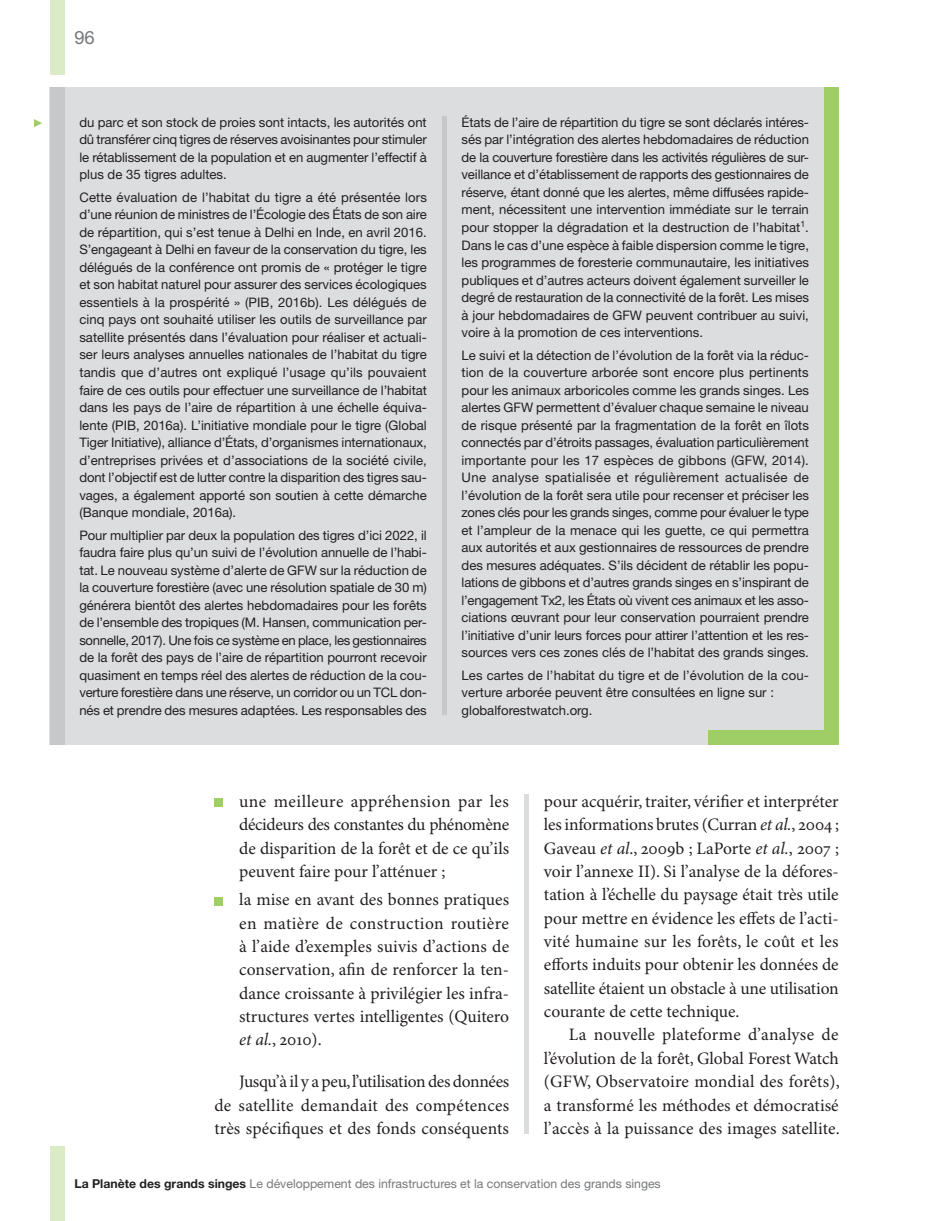
<style>
.page{position:relative;width:938px;height:1221px;background:#fff}
.page>*{position:absolute;margin:0;border:0;box-sizing:border-box;transform-origin:0 0}
.t1{font:18.38px "Helvetica Neue";color:#76787b}
.t2{font:17.5px/23.3px "Minion Pro";color:#231f20;text-align:justify}
.t3{font:13.12px/17.5px "Helvetica Neue";color:#231f20;text-align:justify}
.t4{font:12.25px "Helvetica Neue";color:#76787b}
.s1{font-style:italic}
.s2{font-weight:700;color:#231f20}
</style>
<div class="page">
<div style="left:50px;top:0;width:14px;height:74px;background:#daebc6"></div>
<div style="left:50px;top:1146px;width:14px;height:74px;background:#daebc6"></div>
<div style="left:50px;top:87px;width:788px;height:657px;background:#dcdddf"></div>
<div style="left:823px;top:87px;width:15px;height:657px;background:#9fce66"></div>
<div style="left:441px;top:117px;width:5px;height:598px;background:#c7c8ca"></div>
<div style="left:708px;top:729px;width:130px;height:15px;background:#9fce66"></div>
<svg style="left:34px;top:119px;width:8px;height:8px"></svg>
<div style="left:50px;top:87px;width:14px;height:657px;background:#c7c8ca"></div>
<div style="left:214px;top:798px;width:8px;height:8px;background:#9fce66"></div>
<div style="left:214px;top:897px;width:8px;height:8px;background:#9fce66"></div>
<div style="left:524px;top:794px;width:5px;height:340px;background:#dcdddf"></div>
<h1 class="t1" style="left:74px;top:26px;width:22px">96</h1>
<p class="t3" style="left:79px;top:113px;width:349px">du parc et son stock de proies sont intacts, les autorités ont dû transférer cinq tigres de réserves avoisinantes pour stimuler le rétablissement de la population et en augmenter l’effectif à plus de 35 tigres adultes.</p>
<p class="t3" style="left:79px;top:188px;width:349px">Cette évaluation de l’habitat du tigre a été présentée lors d’une réunion de ministres de l’Écologie des États de son aire de répartition, qui s’est tenue à Delhi en Inde, en avril 2016.<br>S’engageant à Delhi en faveur de la conservation du tigre, les délégués de la conférence ont promis de « protéger le tigre et son habitat naturel pour assurer des services écologiques essentiels à la prospérité » (PIB, 2016b). Les délégués de cinq pays ont souhaité utiliser les outils de surveillance par satellite présentés dans l’évaluation pour réaliser et actuali&shy;ser leurs analyses annuelles nationales de l’habitat du tigre tandis que d’autres ont expliqué l’usage qu’ils pouvaient faire de ces outils pour effectuer une surveillance de l’habitat dans les pays de l’aire de répartition à une échelle équiva&shy;lente (PIB, 2016a). L’initiative mondiale pour le tigre (Global Tiger Initiative), alliance d’États, d’organismes internationaux, d’entreprises privées et d’associations de la société civile, dont l’objectif est de lutter contre la disparition des tigres sau&shy;vages, a également apporté son soutien à cette démarche (Banque mondiale, 2016a).</p>
<p class="t3" style="left:79px;top:526px;width:349px">Pour multiplier par deux la population des tigres d’ici 2022, il faudra faire plus qu’un suivi de l’évolution annuelle de l’habi&shy;tat. Le nouveau système d’alerte de GFW sur la réduction de la couverture forestière (avec une résolution spatiale de 30 m) générera bientôt des alertes hebdomadaires pour les forêts de l’ensemble des tropiques (M. Hansen, communication per&shy;sonnelle, 2017). Une fois ce système en place, les gestionnaires de la forêt des pays de l’aire de répartition pourront recevoir quasiment en temps réel des alertes de réduction de la cou&shy;verture forestière dans une réserve, un corridor ou un TCL don&shy;nés et prendre des mesures adaptées. Les responsables des</p>
<p class="t3" style="left:461px;top:113px;width:349px">États de l’aire de répartition du tigre se sont déclarés intéres&shy;sés par l’intégration des alertes hebdomadaires de réduction de la couverture forestière dans les activités régulières de sur&shy;veillance et d’établissement de rapports des gestionnaires de réserve, étant donné que les alertes, même diffusées rapide&shy;ment, nécessitent une intervention immédiate sur le terrain pour stopper la dégradation et la destruction de l’habitat<sup>1</sup>.<br>Dans le cas d’une espèce à faible dispersion comme le tigre, les programmes de foresterie communautaire, les initiatives publiques et d’autres acteurs doivent également surveiller le degré de restauration de la connectivité de la forêt. Les mises à jour hebdomadaires de GFW peuvent contribuer au suivi, voire à la promotion de ces interventions.</p>
<p class="t3" style="left:461px;top:346px;width:349px">Le suivi et la détection de l’évolution de la forêt via la réduc&shy;tion de la couverture arborée sont encore plus pertinents pour les animaux arboricoles comme les grands singes. Les alertes GFW permettent d’évaluer chaque semaine le niveau de risque présenté par la fragmentation de la forêt en îlots connectés par d’étroits passages, évaluation particulièrement importante pour les 17 espèces de gibbons (GFW, 2014).<br>Une analyse spatialisée et régulièrement actualisée de l’évolution de la forêt sera utile pour recenser et préciser les zones clés pour les grands singes, comme pour évaluer le type et l’ampleur de la menace qui les guette, ce qui permettra aux autorités et aux gestionnaires de ressources de prendre des mesures adéquates. S’ils décident de rétablir les popu&shy;lations de gibbons et d’autres grands singes en s’inspirant de l’engagement Tx2, les États où vivent ces animaux et les asso&shy;ciations œuvrant pour leur conservation pourraient prendre l’initiative d’unir leurs forces pour attirer l’attention et les res&shy;sources vers ces zones clés de l’habitat des grands singes.</p>
<p class="t3" style="left:461px;top:666px;width:349px;text-align:left">Les cartes de l’habitat du tigre et de l’évolution de la cou&shy;verture arborée peuvent être consultées en ligne sur : globalforestwatch.org.</p>
<h2 class="t2" style="left:239px;top:790px;width:271px">une meilleure appréhension par les décideurs des constantes du phénomène de disparition de la forêt et de ce qu’ils peuvent faire pour l’atténuer ;</h2>
<p class="t2" style="left:239px;top:888px;width:271px">la mise en avant des bonnes pratiques en matière de construction routière à l’aide d’exemples suivis d’actions de conservation, afin de renforcer la ten&shy;dance croissante à privilégier les infra&shy;structures vertes intelligentes (Quitero <span class="s1">et al.</span>, 2010).</p>
<h2 class="t2" style="left:214px;top:1070px;width:296px;text-indent:25px">Jusqu’à il y a peu, l’utilisation des données de satellite demandait des compétences très spécifiques et des fonds conséquents</h2>
<p class="t2" style="left:544px;top:790px;width:297px">pour acquérir, traiter, vérifier et interpréter les informations brutes (Curran <span class="s1">et al.</span>, 2004 ; Gaveau <span class="s1">et al</span>., 2009b ; LaPorte <span class="s1">et al.</span>, 2007 ; voir l’annexe II). Si l’analyse de la défores&shy;tation à l’échelle du paysage était très utile pour mettre en évidence les effets de l’acti&shy;vité humaine sur les forêts, le coût et les efforts induits pour obtenir les données de satellite étaient un obstacle à une utilisation courante de cette technique.</p>
<h2 class="t2" style="left:544px;top:1023px;width:297px;text-indent:25px">La nouvelle plateforme d’analyse de l’évolution de la forêt, Global Forest Watch (GFW, Observatoire mondial des forêts), a transformé les méthodes et démocratisé l’accès à la puissance des images satellite.</h2>
<p class="t4" style="left:74px;top:1176px;width:588px"><span class="s2">La Planète des grands singes</span> Le développement des infrastructures et la conservation des grands singes</p>
</div>
